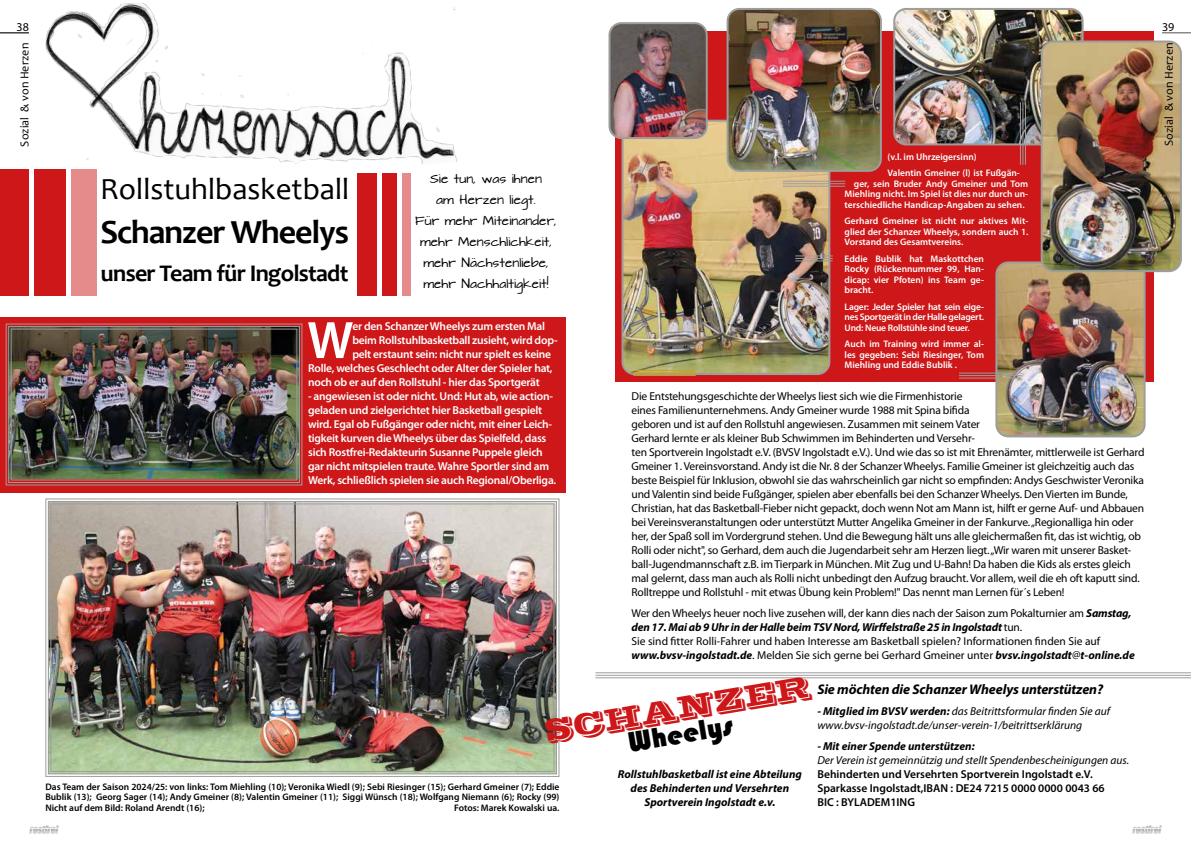
<style>
.page{position:relative;width:1191px;height:842px;background:#fff}
.page>*{position:absolute;margin:0;border:0;box-sizing:border-box;transform-origin:0 0}
.t1{font:600 53px "Myriad Pro";color:#fff}
.t2{font:700 34px "Candara";letter-spacing:-.03em;color:#000}
.t3{font:31px "Candara";color:#000}
.t4{font:31px "POSTOFFICE";color:#cd1719}
.t5{font:29px "Bauhaus 93";color:#000}
.t6{font:700 24px "Candara";letter-spacing:-.03em;color:#000}
.t7{font:italic 700 14px "Myriad Pro";letter-spacing:-.01em;color:#000}
.t8{font:12px "Candara";color:#000}
.t9{font:12px "Myriad Pro";color:#000}
.t10{font:11.5px/14px "Myriad Pro";letter-spacing:-.015em;color:#000}
.t11{font:600 11.5px/14px "Myriad Pro";letter-spacing:-.02em;color:#fff}
.t12{font:italic 11.5px/14px "Myriad Pro";color:#000}
.t13{font:italic 700 11.5px/14px "Myriad Pro";color:#000;text-align:center}
.t14{font:600 11.5px/14px "Myriad Pro";color:#000}
.t15{font:11px/21px "Architects Daughter";color:#000;text-align:center}
.t16{font:600 9.5px/10.5px "Myriad Pro";color:#fff;text-align:justify}
.t17{font:600 9.5px/10.5px "Myriad Pro";color:#000;text-align:justify}
.s1{font-weight:700;font-style:italic}
.s2{font-weight:700}
</style>
<div class="page">
<svg style="left:1162px;top:32px;width:29px;height:1px"></svg>
<img style="left:29px;top:825px;width:30px;height:9px">
<img style="left:1132px;top:825px;width:30px;height:9px">
<div style="left:615px;top:32px;width:539px;height:350px;background:#cd1719"></div>
<svg style="left:0;top:32px;width:29px;height:1px"></svg>
<img style="left:45px;top:3px;width:413px;height:162px">
<div style="left:0;top:169px;width:28px;height:127px;background:#cd1719"></div>
<div style="left:34px;top:169px;width:31px;height:127px;background:#cd1719"></div>
<div style="left:71px;top:169px;width:25px;height:127px;background:#e68b8c"></div>
<div style="left:357px;top:173px;width:20px;height:123px;background:#cd1719"></div>
<div style="left:383px;top:173px;width:14px;height:123px;background:#cd1719"></div>
<div style="left:403px;top:173px;width:8px;height:123px;background:#e68b8c"></div>
<div style="left:0;top:317px;width:565px;height:176px;background:#cd1719"></div>
<img style="left:5px;top:323px;width:298px;height:163px">
<div style="left:8px;top:326px;width:292px;height:157px;border:1px solid #9d9d9c"></div>
<div style="left:11px;top:329px;width:286px;height:151px;border:1px solid #9d9d9c"></div>
<hr style="left:595px;top:672px;width:596px;height:1px;background:#9d9d9c">
<hr style="left:595px;top:675px;width:596px;height:1px;background:#9d9d9c">
<hr style="left:595px;top:677px;width:596px;height:1px;background:#9d9d9c">
<img style="left:998px;top:264px;width:146px;height:172px">
<div style="left:995px;top:261px;width:150px;height:176px;border:2px solid #9d9d9c;border-radius:12px"></div>
<img style="left:624px;top:123px;width:205px;height:250px">
<div style="left:621px;top:120px;width:209px;height:255px;border:2px solid #9d9d9c;border-radius:12px"></div>
<img style="left:896px;top:9px;width:186px;height:134px">
<div style="left:893px;top:8px;width:190px;height:137px;border:2px solid #9d9d9c;border-radius:12px"></div>
<hr style="left:795px;top:255px;width:37px;height:1px;background:#9d9d9c">
<hr style="left:795px;top:258px;width:37px;height:1px;background:#9d9d9c">
<hr style="left:795px;top:260px;width:37px;height:1px;background:#9d9d9c">
<img style="left:45px;top:498px;width:515px;height:279px">
<div style="left:48px;top:501px;width:509px;height:273px;border:1px solid #9d9d9c"></div>
<div style="left:50px;top:503px;width:504px;height:269px;border:1px solid #9d9d9c"></div>
<hr style="left:1025px;top:102px;width:1px;height:63px;background:#9d9d9c">
<hr style="left:1022px;top:102px;width:1px;height:63px;background:#9d9d9c">
<hr style="left:1020px;top:102px;width:1px;height:63px;background:#9d9d9c">
<img style="left:727px;top:11px;width:152px;height:160px">
<div style="left:726px;top:8px;width:156px;height:164px;border:2px solid #9d9d9c;border-radius:12px"></div>
<img style="left:611px;top:24px;width:95px;height:114px">
<div style="left:608px;top:22px;width:99px;height:117px;border:2px solid #9d9d9c;border-radius:12px"></div>
<img style="left:1041px;top:42px;width:139px;height:229px">
<div style="left:1040px;top:41px;width:141px;height:231px;border:2px solid #9d9d9c;border-radius:12px"></div>
<hr style="left:633px;top:370px;width:62px;height:1px;background:#d3a20f">
<hr style="left:633px;top:372px;width:62px;height:1px;background:#d3a20f">
<hr style="left:633px;top:375px;width:62px;height:1px;background:#d3a20f">
<hr style="left:783px;top:181px;width:62px;height:1px;background:#9d9d9c">
<hr style="left:783px;top:183px;width:62px;height:1px;background:#9d9d9c">
<hr style="left:783px;top:186px;width:62px;height:1px;background:#9d9d9c">
<hr style="left:959px;top:373px;width:62px;height:1px;background:#9d9d9c">
<hr style="left:959px;top:375px;width:62px;height:1px;background:#9d9d9c">
<hr style="left:959px;top:378px;width:62px;height:1px;background:#9d9d9c">
<p class="t9" style="left:17px;top:20px;width:14px">38</p>
<p class="t9" style="left:1162px;top:20px;width:14px">39</p>
<p class="t8" style="left:17px;top:146px;width:105px;rotate:-90deg">Sozial &amp; von Herzen</p>
<p class="t15" style="left:415px;top:169px;width:143px">Sie tun, was ihnen<br>am Herzen liegt.<br>Für mehr Miteinander, mehr Menschlichkeit, mehr Nächstenliebe, mehr Nachhaltigkeit!</p>
<h3 class="t3" style="left:100px;top:170px;width:251px">Rollstuhlbasketball</h3>
<h2 class="t2" style="left:100px;top:211px;width:250px">Schanzer Wheelys</h2>
<h3 class="t6" style="left:101px;top:258px;width:249px">unser Team für Ingolstadt</h3>
<h1 class="t1" style="left:307px;top:306px;width:48px">W</h1>
<p class="t11" style="left:352px;top:319px;width:194px">er den Schanzer Wheelys zum ersten Mal</p>
<p class="t11" style="left:352px;top:333px;width:207px">beim Rollstuhlbasketball zusieht, wird dop-</p>
<p class="t11" style="left:352px;top:347px;width:200px">pelt erstaunt sein: nicht nur spielt es keine</p>
<p class="t11" style="left:308px;top:361px;width:246px">Rolle, welches Geschlecht oder Alter der Spieler hat,</p>
<p class="t11" style="left:308px;top:375px;width:233px">noch ob er auf den Rollstuhl - hier das Sportgerät</p>
<p class="t11" style="left:308px;top:389px;width:250px">- angewiesen ist oder nicht. Und: Hut ab, wie action&shy;geladen und zielgerichtet hier Basketball gespielt wird. Egal ob Fußgänger oder nicht, mit einer Leich&shy;tigkeit kurven die Wheelys über das Spielfeld, dass sich Rostfrei-Redakteurin Susanne Puppele gleich gar nicht mitspielen traute. Wahre Sportler sind am Werk, schließlich spielen sie auch Regional/Oberliga.</p>
<p class="t16" style="left:887px;top:148px;width:134px;line-height:16.5px">(v.l. im Uhrzeigersinn)<br>Valentin Gmeiner (l) ist Fußgän-</p>
<p class="t16" style="left:844px;top:178px;width:185px;text-indent:9px">ger, sein Bruder Andy Gmeiner und Tom Miehling nicht. Im Spiel ist dies nur durch un&shy;terschiedliche Handicap-Angaben zu sehen.</p>
<p class="t16" style="left:844px;top:216px;width:185px">Gerhard Gmeiner ist nicht nur aktives Mit&shy;glied der Schanzer Wheelys, sondern auch 1.<br>Vorstand des Gesamtvereins.</p>
<p class="t16" style="left:844px;top:253px;width:141px">Eddie Bublik hat Maskottchen Rocky (Rückennummer 99, Han&shy;dicap: vier Pfoten) ins Team ge&shy;bracht.</p>
<p class="t16" style="left:844px;top:301px;width:141px">Lager: Jeder Spieler hat sein eige&shy;nes Sportgerät in der Halle gelagert.<br>Und: Neue Rollstühle sind teuer.</p>
<p class="t16" style="left:844px;top:339px;width:141px">Auch im Training wird immer al&shy;les gegeben: Sebi Riesinger, Tom Miehling und Eddie Bublik .</p>
<p class="t10" style="left:631px;top:389px;width:514px">Die Entstehungsgeschichte der Wheelys liest sich wie die Firmenhistorie<br>eines Familienunternehmens. Andy Gmeiner wurde 1988 mit Spina bifida<br>geboren und ist auf den Rollstuhl angewiesen. Zusammen mit seinem Vater<br>Gerhard lernte er als kleiner Bub Schwimmen im Behinderten und Versehr-<br>ten Sportverein Ingolstadt e.V. (BVSV Ingolstadt e.V.). Und wie das so ist mit Ehrenämter, mittlerweile ist Gerhard Gmeiner 1. Vereinsvorstand. Andy ist die Nr. 8 der Schanzer Wheelys. Familie Gmeiner ist gleichzeitig auch das beste Beispiel für Inklusion, obwohl sie das wahrscheinlich gar nicht so empfinden: Andys Geschwister Veronika und Valentin sind beide Fußgänger, spielen aber ebenfalls bei den Schanzer Wheelys. Den Vierten im Bunde, Christian, hat das Basketball-Fieber nicht gepackt, doch wenn Not am Mann ist, hilft er gerne Auf- und Abbauen bei Vereinsveranstaltungen oder unterstützt Mutter Angelika Gmeiner in der Fankurve. „Regionalliga hin oder her, der Spaß soll im Vordergrund stehen. Und die Bewegung hält uns alle gleichermaßen fit, das ist wichtig, ob Rolli oder nicht", so Gerhard, dem auch die Jugendarbeit sehr am Herzen liegt. „Wir waren mit unserer Basket&shy;ball-Jugendmannschaft z.B. im Tierpark in München. Mit Zug und U-Bahn! Da haben die Kids als erstes gleich mal gelernt, dass man auch als Rolli nicht unbedingt den Aufzug braucht. Vor allem, weil die eh oft kaputt sind.<br>Rolltreppe und Rollstuhl - mit etwas Übung kein Problem!" Das nennt man Lernen für´s Leben!</p>
<p class="t10" style="left:631px;top:606px;width:505px">Wer den Wheelys heuer noch live zusehen will, der kann dies nach der Saison zum Pokalturnier am <span class="s1">Samstag, den 17. Mai ab 9 Uhr in der Halle beim TSV Nord, Wirffelstraße 25 in Ingolstadt</span> tun.<br>Sie sind fitter Rolli-Fahrer und haben Interesse am Basketball spielen? Informationen finden Sie auf <span class="s1">www.bvsv-ingolstadt.de</span>. Melden Sie sich gerne bei Gerhard Gmeiner unter <span class="s1">bvsv.ingolstadt</span>@<span class="s1">t-online.de</span></p>
<h3 class="t4" style="left:542px;top:713px;width:270px;rotate:-10deg">SCHANZER</h3>
<p class="t7" style="left:817px;top:680px;width:287px">Sie möchten die Schanzer Wheelys unterstützen?</p>
<p class="t12" style="left:817px;top:704px;width:294px"><span class="s2">- Mitglied im BVSV werden:</span> das Beitrittsformular finden Sie auf www.bvsv-ingolstadt.de/unser-verein-1/beitrittserklärung</p>
<p class="t13" style="left:817px;top:739px;width:159px">- Mit einer Spende unterstützen:</p>
<p class="t12" style="left:817px;top:753px;width:313px">Der Verein ist gemeinnützig und stellt Spendenbescheinigungen aus.</p>
<p class="t14" style="left:817px;top:767px;width:289px">Behinderten und Versehrten Sportverein Ingolstadt e.V.<br>Sparkasse Ingolstadt,IBAN : DE24 7215 0000 0000 0043 66<br>BIC : BYLADEM1ING</p>
<h3 class="t5" style="left:625px;top:727px;width:107px;rotate:-10deg">Wheelys</h3>
<p class="t13" style="left:618px;top:767px;width:185px">Rollstuhlbasketball ist eine Abteilung des Behinderten und Versehrten<br>Sportverein Ingolstadt e.v.</p>
<p class="t17" style="left:45px;top:781px;width:515px">Das Team der Saison 2024/25: von links: Tom Miehling (10); Veronika Wiedl (9); Sebi Riesinger (15); Gerhard Gmeiner (7); Eddie Bublik (13); Georg Sager (14); Andy Gmeiner (8); Valentin Gmeiner (11); Siggi Wünsch (18); Wolfgang Niemann (6); Rocky (99)<br>Nicht auf dem Bild: Roland Arendt (16);</p>
<p class="t17" style="left:454px;top:802px;width:107px">Fotos: Marek Kowalski ua.</p>
<p class="t8" style="left:1161px;top:146px;width:105px;rotate:-90deg">Sozial &amp; von Herzen</p>
</div>
